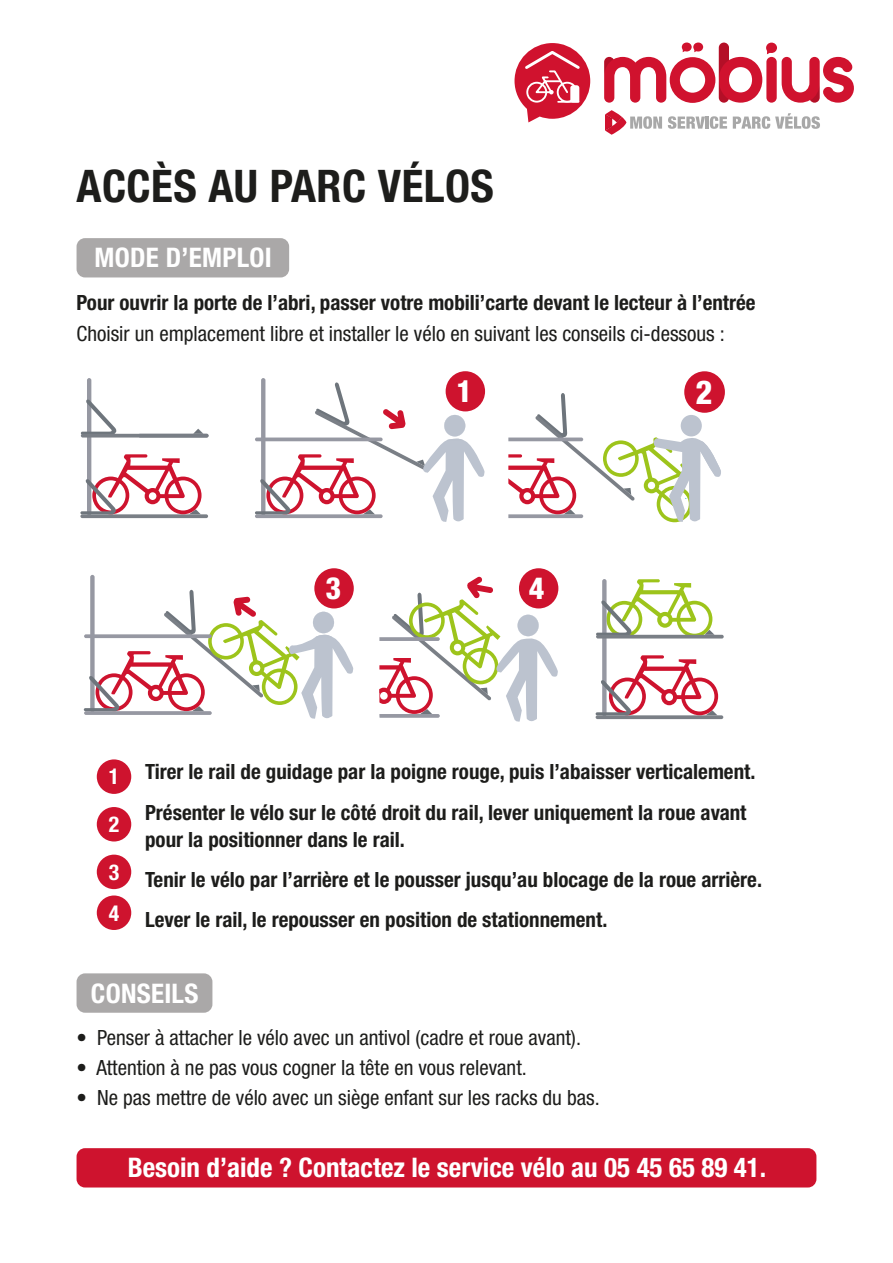
<style>
.page{position:relative;width:893px;height:1263px;background:#fff}
.page>*{position:absolute;margin:0;border:0;box-sizing:border-box;transform-origin:0 0}
.t1{font:700 condensed 45px "Helvetica Neue LT Pro";letter-spacing:.01em;color:#1d1d1b}
.t2{font:800 condensed 33px "Helvetica Neue LT Pro";color:#fff}
.t3{font:800 condensed 30.6px "Helvetica Neue LT Pro";color:#fff}
.t4{font:700 condensed 27px "Helvetica Neue LT Pro";color:#fff}
.t5{font:700 condensed 21.9px/47.5px "Helvetica Neue LT Pro";color:#fff}
.t6{font:700 condensed 21px/40.2px "Helvetica Neue LT Pro";color:#1d1d1b}
.t7{font:condensed 21px "Helvetica Neue LT Pro";color:#1d1d1b}
.s1{font-size:21.9px;color:#fff}
</style>
<div class="page">
<div style="left:77px;top:1148px;width:739px;height:39px;background:#ce132e;border-radius:9px"></div>
<div style="left:77px;top:238px;width:212px;height:39px;background:#aaa8a8;border-radius:9px"></div>
<hr style="left:87px;top:378px;width:4px;height:138px;background:#9698a2;border-radius:2px">
<svg style="left:81px;top:399px;width:37px;height:35px"></svg>
<hr style="left:81px;top:434px;width:128px;height:3px;background:#7a7f86;border-radius:2px">
<svg style="left:80px;top:514px;width:128px;height:4px"></svg>
<svg style="left:80px;top:454px;width:122px;height:60px"></svg>
<svg style="left:193px;top:429px;width:10px;height:5px"></svg>
<div style="left:90px;top:575px;width:5px;height:137px;background:#9698a2;border-radius:2px"></div>
<svg style="left:84px;top:590px;width:270px;height:129px"></svg>
<svg style="left:595px;top:579px;width:129px;height:141px"></svg>
<hr style="left:261px;top:378px;width:4px;height:138px;background:#9698a2;border-radius:2px">
<svg style="left:255px;top:382px;width:231px;height:140px"></svg>
<svg style="left:379px;top:568px;width:180px;height:154px"></svg>
<img style="left:491px;top:615px;width:48px;height:21px">
<img style="left:518px;top:615px;width:21px;height:21px;border-radius:11px">
<div style="left:314px;top:568px;width:40px;height:40px;background:#ce132e;border-radius:50%"></div>
<div style="left:519px;top:568px;width:39px;height:40px;background:#ce132e;border-radius:50%"></div>
<div style="left:446px;top:371px;width:39px;height:40px;background:#ce132e;border-radius:50%"></div>
<svg style="left:508px;top:371px;width:217px;height:152px"></svg>
<div style="left:97px;top:759px;width:34px;height:35px;background:#ce132e;border-radius:50%"></div>
<div style="left:97px;top:807px;width:34px;height:34px;background:#ce132e;border-radius:50%"></div>
<div style="left:97px;top:855px;width:34px;height:34px;background:#ce132e;border-radius:50%"></div>
<div style="left:97px;top:895px;width:34px;height:35px;background:#ce132e;border-radius:50%"></div>
<div style="left:766px;top:57px;width:11px;height:46px;background:#d0122e;border-radius:5px"></div>
<div style="left:766px;top:43px;width:11px;height:10px;background:#d0122e;border-radius:50%"></div>
<svg style="left:782px;top:57px;width:72px;height:46px"></svg>
<svg style="left:604px;top:43px;width:170px;height:60px"></svg>
<svg style="left:605px;top:110px;width:57px;height:25px"></svg>
<svg style="left:668px;top:116px;width:59px;height:13px"></svg>
<svg style="left:733px;top:113px;width:87px;height:16px"></svg>
<svg style="left:514px;top:43px;width:76px;height:79px"></svg>
<div style="left:77px;top:973px;width:135px;height:40px;background:#aaa8a8;border-radius:9px"></div>
<h1 class="t1" style="left:77px;top:159px;width:419px">ACCÈS AU PARC VÉLOS</h1>
<p class="t4" style="left:95px;top:241px;width:179px">MODE D’EMPLOI</p>
<p class="t6" style="left:77px;top:282px;width:681px">Pour ouvrir la porte de l’abri, passer votre mobili’carte devant le lecteur à l’entrée</p>
<p class="t7" style="left:77px;top:321px;width:650px">Choisir un emplacement libre et installer le vélo en suivant les conseils ci-dessous :</p>
<h3 class="t3" style="left:456px;top:372px;width:17px">1</h3>
<h2 class="t2" style="left:696px;top:372px;width:18px">2</h2>
<h3 class="t3" style="left:325px;top:569px;width:17px">3</h3>
<h3 class="t3" style="left:529px;top:569px;width:17px">4</h3>
<p class="t6" style="left:145px;top:751px;width:612px;text-indent:-36px"><span class="s1">1</span> Tirer le rail de guidage par la poigne rouge, puis l’abaisser verticalement.<br>Présenter le vélo sur le côté droit du rail, lever uniquement la roue avant</p>
<p class="t6" style="left:145px;top:819px;width:618px">pour la positionner dans le rail.<br>Tenir le vélo par l’arrière et le pousser jusqu’au blocage de la roue arrière.<br>Lever le rail, le repousser en position de stationnement.</p>
<p class="t5" style="left:109px;top:800px;width:12px">2<br>3</p>
<p class="t5" style="left:109px;top:889px;width:12px">4</p>
<p class="t4" style="left:91px;top:977px;width:109px">CONSEILS</p>
<p class="t7" style="left:77px;top:1025px;width:506px">• Penser à attacher le vélo avec un antivol (cadre et roue avant).</p>
<p class="t7" style="left:77px;top:1055px;width:452px">• Attention à ne pas vous cogner la tête en vous relevant.</p>
<p class="t7" style="left:77px;top:1085px;width:525px">• Ne pas mettre de vélo avec un siège enfant sur les racks du bas.</p>
<p class="t4" style="left:128px;top:1151px;width:640px">Besoin d’aide ? Contactez le service vélo au 05 45 65 89 41.</p>
</div>
